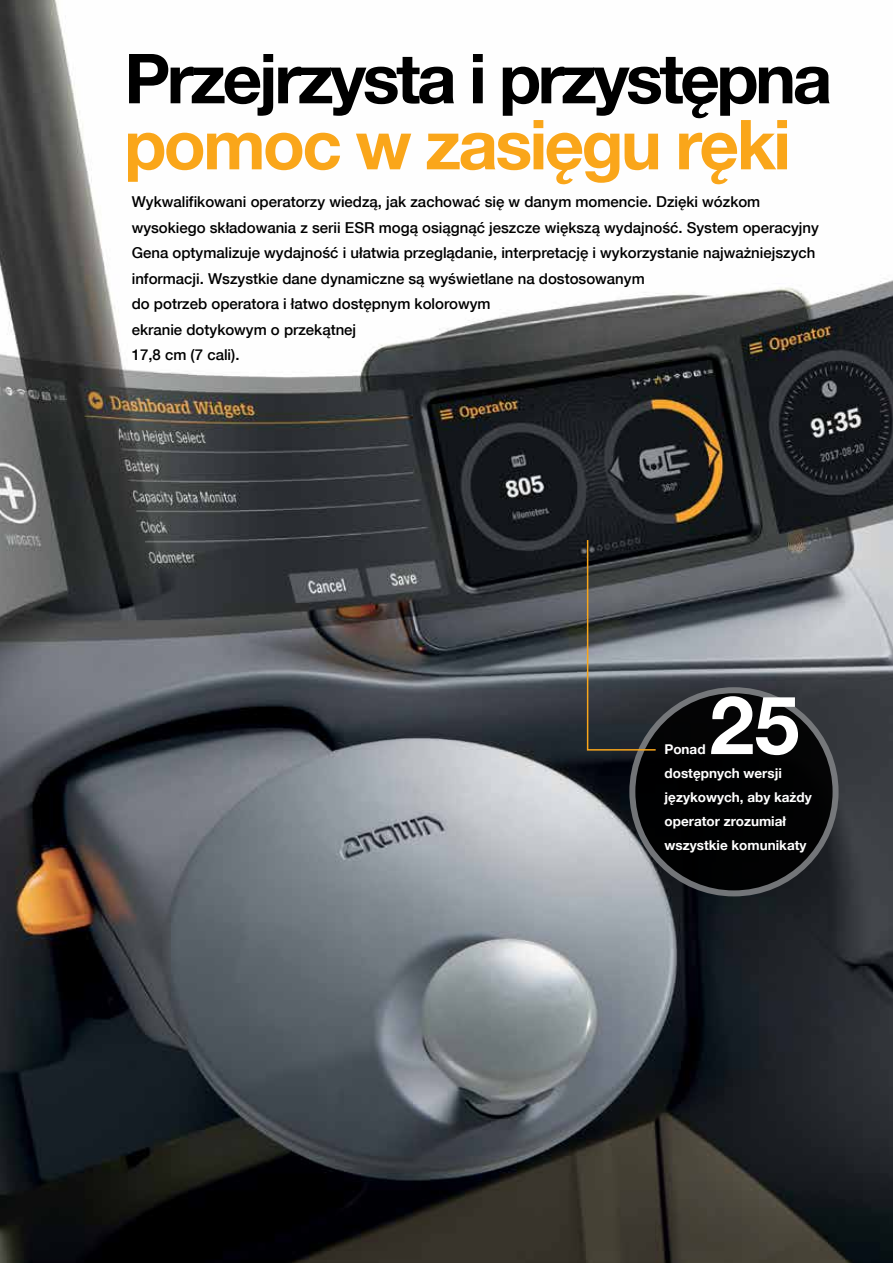
<style>
.page{position:relative;width:893px;height:1263px;background:#fff}
.page>*{position:absolute;margin:0;border:0;box-sizing:border-box;transform-origin:0 0}
.t1{font:700 81px "Helvetica Neue";color:#fff}
.t2{font:700 69px "Helvetica Neue";letter-spacing:-.05em;color:#000}
.t3{font:700 69px "Helvetica Neue";letter-spacing:-.04em;color:#faa61a}
.t4{font:500 15px/25.5px "Helvetica Neue";color:#000}
.t5{font:700 13.5px/24px "Helvetica Neue";color:#fff}
</style>
<div class="page">
<img style="left:0;top:0;width:893px;height:1263px">
<div style="left:632px;top:690px;width:204px;height:203px;background:#000;border-radius:50%"></div>
<div style="left:629px;top:687px;width:210px;height:209px;border:6px solid #7e8083;border-radius:50%"></div>
<svg style="left:586px;top:538px;width:71px;height:213px;background:#4b4e4f"></svg>
<h2 class="t2" style="left:124px;top:36px;width:709px">Przejrzysta i przystępna</h2>
<h2 class="t3" style="left:124px;top:102px;width:668px">pomoc w zasięgu ręki</h2>
<p class="t4" style="left:132px;top:189px;width:689px">Wykwalifikowani operatorzy wiedzą, jak zachować się w danym momencie. Dzięki wózkom wysokiego składowania z serii ESR mogą osiągnąć jeszcze większą wydajność. System operacyjny Gena optymalizuje wydajność i ułatwia przeglądanie, interpretację i wykorzystanie najważniejszych informacji. Wszystkie dane dynamiczne są wyświetlane na dostosowanym<br>do potrzeb operatora i łatwo dostępnym kolorowym<br>ekranie dotykowym o przekątnej<br>17,8 cm (7 cali).</p>
<h1 class="t1" style="left:709px;top:675px;width:92px">25</h1>
<p class="t5" style="left:664px;top:737px;width:43px">Ponad</p>
<p class="t5" style="left:664px;top:760px;width:149px">dostępnych wersji językowych, aby każdy operator zrozumiał wszystkie komunikaty</p>
</div>
